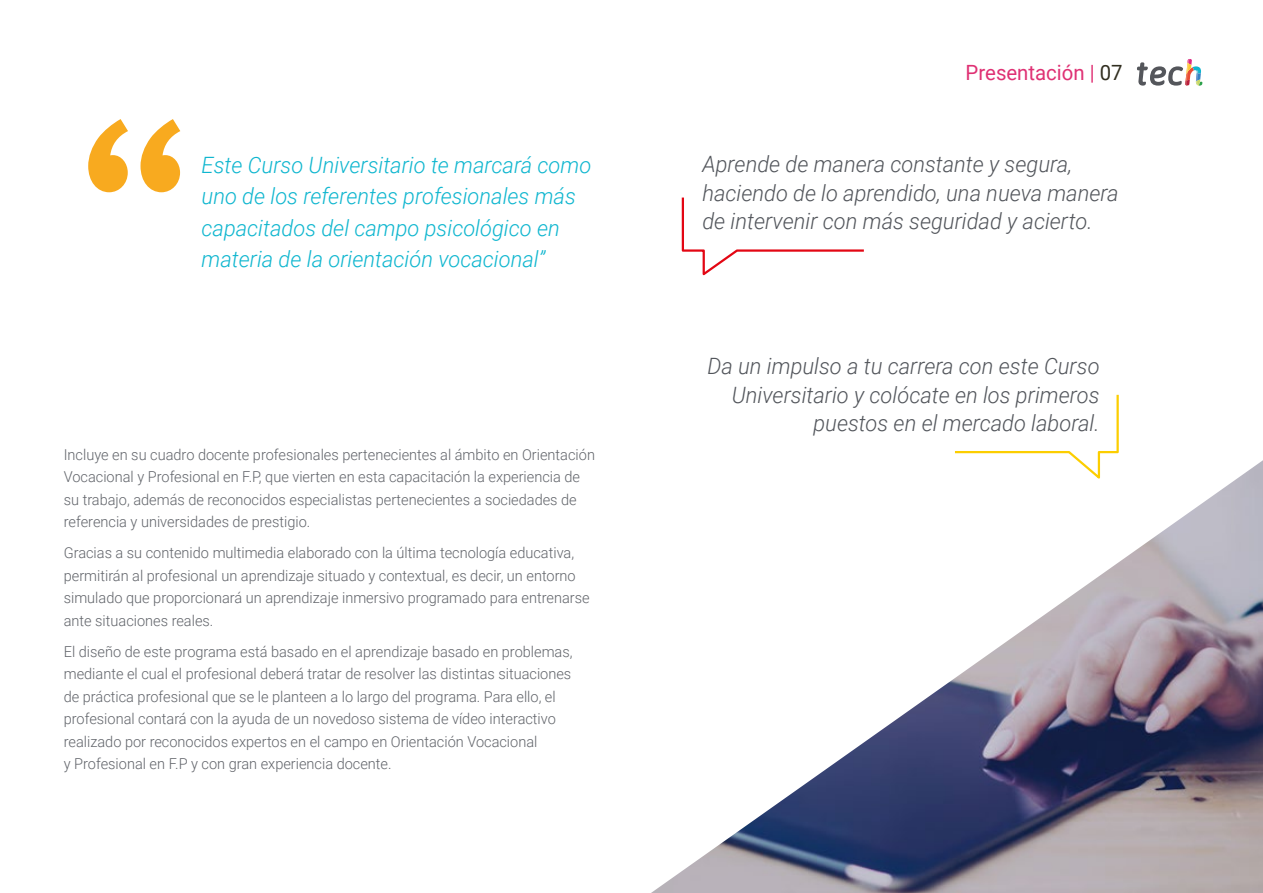
<style>
.page{position:relative;width:1263px;height:893px;background:#fff}
.page>*{position:absolute;margin:0;border:0;box-sizing:border-box;transform-origin:0 0}
.t1{font:italic 300 22.5px/28.5px "Roboto";color:#52555b;text-align:right}
.t2{font:italic 300 22.5px/31.5px "Roboto";color:#0fb6cf}
.t3{font:21px "Roboto";color:#df3174}
.t4{font:300 15px/22.5px "Roboto";color:#61646a}
.s1{color:#312e20}
</style>
<div class="page">
<svg style="left:88px;top:119px;width:92px;height:73px"></svg>
<img style="left:651px;top:460px;width:612px;height:433px">
<svg style="left:953px;top:394px;width:167px;height:88px"></svg>
<svg style="left:681px;top:197px;width:183px;height:79px"></svg>
<svg style="left:1137px;top:59px;width:65px;height:27px"></svg>
<h1 class="t2" style="left:202px;top:148px;width:391px">Este Curso Universitario te marcará como uno de los referentes profesionales más capacitados del campo psicológico en materia de la orientación vocacional”</h1>
<p class="t4" style="left:64px;top:443px;width:533px">Incluye en su cuadro docente profesionales pertenecientes al ámbito en Orientación Vocacional y Profesional en F.P, que vierten en esta capacitación la experiencia de su trabajo, además de reconocidos especialistas pertenecientes a sociedades de referencia y universidades de prestigio.</p>
<p class="t4" style="left:64px;top:541px;width:527px">Gracias a su contenido multimedia elaborado con la última tecnología educativa, permitirán al profesional un aprendizaje situado y contextual, es decir, un entorno simulado que proporcionará un aprendizaje inmersivo programado para entrenarse ante situaciones reales.</p>
<p class="t4" style="left:64px;top:640px;width:510px">El diseño de este programa está basado en el aprendizaje basado en problemas, mediante el cual el profesional deberá tratar de resolver las distintas situaciones de práctica profesional que se le planteen a lo largo del programa. Para ello, el profesional contará con la ayuda de un novedoso sistema de vídeo interactivo realizado por reconocidos expertos en el campo en Orientación Vocacional<br>y Profesional en F.P y con gran experiencia docente.</p>
<h2 class="t3" style="left:966px;top:57px;width:159px">Presentación | <span class="s1">07</span></h2>
<h1 class="t1" style="left:702px;top:149px;width:418px;text-align:left">Aprende de manera constante y segura, haciendo de lo aprendido, una nueva manera de intervenir con más seguridad y acierto.</h1>
<h1 class="t1" style="left:707px;top:351px;width:394px">Da un impulso a tu carrera con este Curso<br>Universitario y colócate en los primeros puestos en el mercado laboral.</h1>
</div>
